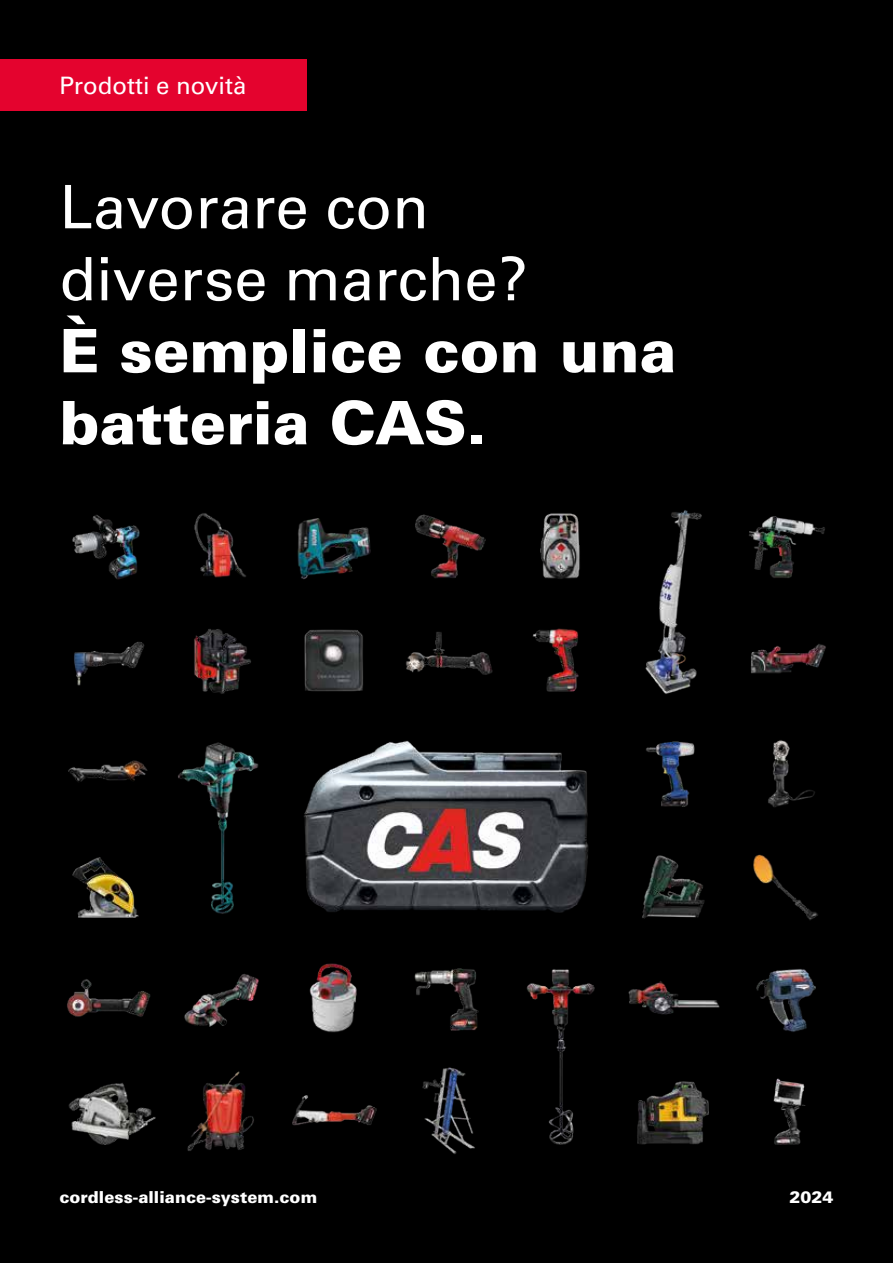
<style>
.page{position:relative;width:893px;height:1263px;background:#000}
.page>*{position:absolute;margin:0;border:0;box-sizing:border-box;transform-origin:0 0}
.t1{font:900 60px/72px "Univers LT Pro 75";color:#fff}
.t2{font:60px/72px "Univers LT Pro 55 Roman";color:#fff}
.t3{font:24px "Univers LT Pro 55 Roman";color:#fff}
.t4{font:900 16.5px "Univers LT Pro 75";color:#fff}
</style>
<div class="page">
<div style="left:0;top:60px;width:306px;height:51px;background:#e4032e"></div>
<img style="left:67px;top:510px;width:759px;height:644px">
<h2 class="t3" style="left:60px;top:71px;width:188px">Prodotti e novità</h2>
<h1 class="t2" style="left:60px;top:171px;width:470px">Lavorare con diverse marche?</h1>
<h1 class="t1" style="left:60px;top:314px;width:618px">È semplice con una batteria CAS.</h1>
<p class="t4" style="left:60px;top:1187px;width:259px">cordless-alliance-system.com</p>
<p class="t4" style="left:789px;top:1187px;width:46px">2024</p>
</div>
